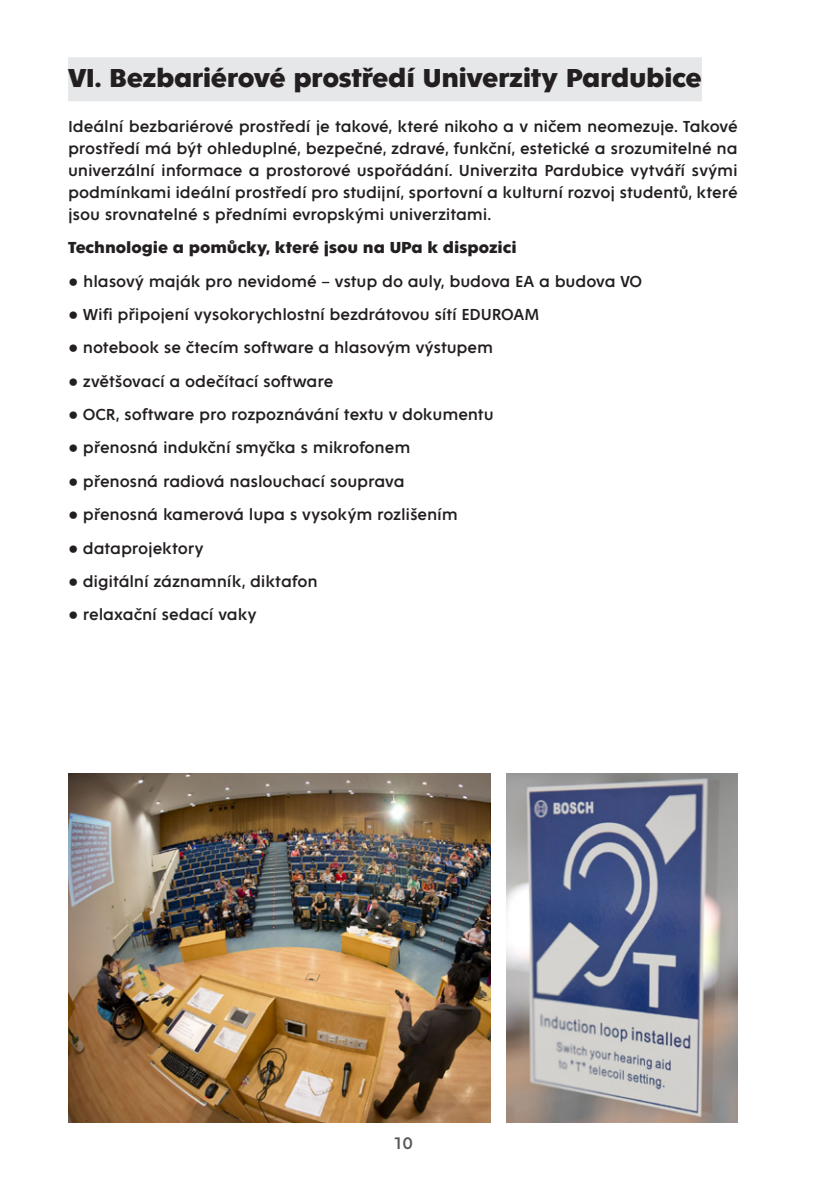
<style>
.page{position:relative;width:840px;height:1191px;background:#fff}
.page>*{position:absolute;margin:0;border:0;box-sizing:border-box;transform-origin:0 0}
.t1{font:700 28px "Fenomen Sans";letter-spacing:-.015em;color:#231f20}
.t2{font:18px "Fenomen Sans";color:#57585a}
.t3{font:17.2px/22px "Fenomen Sans";letter-spacing:-.01em;color:#231f20;text-align:justify}
.t4{font:700 17.2px "Fenomen Sans";color:#231f20}
.s1{font-family:"Arial"}
</style>
<div class="page">
<div style="left:68px;top:57px;width:633px;height:44px;background:#e6e7e9"></div>
<img style="left:506px;top:773px;width:231px;height:350px">
<img style="left:68px;top:773px;width:422px;height:350px">
<p class="t1" style="left:68px;top:63px;width:635px">VI. Bezbariérové prostředí Univerzity Pardubice</p>
<p class="t3" style="left:68px;top:116px;width:670px">Ideální bezbariérové prostředí je takové, které nikoho a v ničem neomezuje. Takové prostředí má být ohleduplné, bezpečné, zdravé, funkční, estetické a srozumitelné na univerzální informace a prostorové uspořádání. Univerzita Pardubice vytváří svými podmínkami ideální prostředí pro studijní, sportovní a kulturní rozvoj studentů, které jsou srovnatelné s předními evropskými univerzitami.</p>
<p class="t4" style="left:68px;top:239px;width:450px">Technologie a pomůcky, které jsou na UPa k dispozici</p>
<p class="t3" style="left:68px;top:270px;width:575px"><span class="s1">●</span> hlasový maják pro nevidomé – vstup do auly, budova EA a budova VO</p>
<p class="t3" style="left:68px;top:304px;width:472px"><span class="s1">●</span> Wifi připojení vysokorychlostní bezdrátovou sítí EDUROAM</p>
<p class="t3" style="left:68px;top:337px;width:426px"><span class="s1">●</span> notebook se čtecím software a hlasovým výstupem</p>
<p class="t3" style="left:68px;top:370px;width:266px"><span class="s1">●</span> zvětšovací a odečítací software</p>
<p class="t3" style="left:68px;top:404px;width:427px"><span class="s1">●</span> OCR, software pro rozpoznávání textu v dokumentu</p>
<p class="t3" style="left:68px;top:437px;width:343px"><span class="s1">●</span> přenosná indukční smyčka s mikrofonem</p>
<p class="t3" style="left:68px;top:470px;width:338px"><span class="s1">●</span> přenosná radiová naslouchací souprava</p>
<p class="t3" style="left:68px;top:504px;width:391px"><span class="s1">●</span> přenosná kamerová lupa s vysokým rozlišením</p>
<p class="t3" style="left:68px;top:537px;width:137px"><span class="s1">●</span> dataprojektory</p>
<p class="t3" style="left:68px;top:570px;width:251px"><span class="s1">●</span> digitální záznamník, diktafon</p>
<p class="t3" style="left:68px;top:604px;width:190px"><span class="s1">●</span> relaxační sedací vaky</p>
<p class="t2" style="left:393px;top:1133px;width:21px">10</p>
</div>
